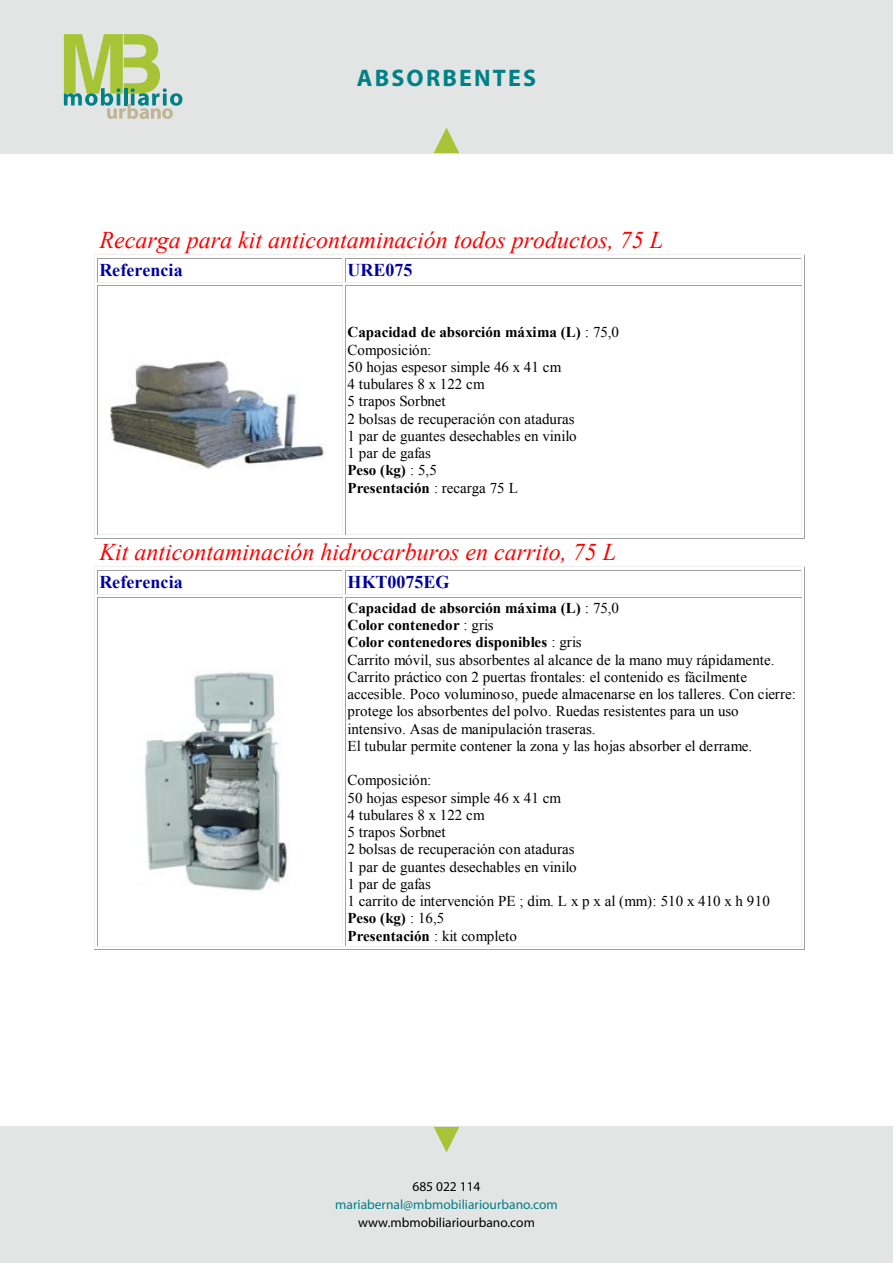
<style>
.page{position:relative;width:893px;height:1263px;background:#fff}
.page>*{position:absolute;margin:0;border:0;box-sizing:border-box;transform-origin:0 0}
.t1{font:italic 24px "Times New Roman";color:#f00}
.t2{font:700 24px "Myriad Pro";letter-spacing:.09em;color:#008087}
.t3{font:700 18px "Times New Roman";color:#0000a0}
.t4{font:15px/17.2px "Times New Roman";color:#000}
.t5{font:13.5px "Myriad Pro";color:#000}
.t6{font:13.5px "Myriad Pro";color:#008087}
.s1{font-weight:700}
</style>
<div class="page">
<div style="left:0;top:0;width:893px;height:153px;background:#e3e4e4"></div>
<div style="left:0;top:1127px;width:893px;height:136px;background:#e3e4e4"></div>
<svg style="left:64px;top:34px;width:118px;height:85px"></svg>
<svg style="left:434px;top:1127px;width:25px;height:25px"></svg>
<svg style="left:434px;top:128px;width:25px;height:25px"></svg>
<hr style="left:95px;top:254px;width:249px;height:1px;background:#f0f0f0">
<hr style="left:345px;top:254px;width:459px;height:1px;background:#f0f0f0">
<hr style="left:98px;top:258px;width:244px;height:1px;background:#a0a0a0">
<hr style="left:98px;top:282px;width:244px;height:1px;background:#f0f0f0">
<hr style="left:346px;top:258px;width:455px;height:1px;background:#a0a0a0">
<hr style="left:346px;top:282px;width:455px;height:1px;background:#f0f0f0">
<svg style="left:94px;top:254px;width:4px;height:33px"></svg>
<hr style="left:98px;top:285px;width:244px;height:1px;background:#a0a0a0">
<hr style="left:98px;top:534px;width:244px;height:1px;background:#f0f0f0">
<hr style="left:97px;top:286px;width:1px;height:248px;background:#a0a0a0">
<hr style="left:342px;top:286px;width:1px;height:248px;background:#f0f0f0">
<hr style="left:94px;top:287px;width:1px;height:251px;background:#f0f0f0">
<hr style="left:95px;top:538px;width:249px;height:1px;background:#a0a0a0">
<svg style="left:342px;top:254px;width:4px;height:32px"></svg>
<hr style="left:346px;top:285px;width:455px;height:1px;background:#a0a0a0">
<svg style="left:801px;top:254px;width:4px;height:33px"></svg>
<hr style="left:346px;top:534px;width:455px;height:1px;background:#f0f0f0">
<hr style="left:345px;top:286px;width:1px;height:248px;background:#a0a0a0">
<hr style="left:801px;top:286px;width:1px;height:248px;background:#f0f0f0">
<hr style="left:345px;top:538px;width:459px;height:1px;background:#a0a0a0">
<hr style="left:804px;top:287px;width:1px;height:251px;background:#a0a0a0">
<hr style="left:95px;top:566px;width:249px;height:1px;background:#f0f0f0">
<hr style="left:345px;top:566px;width:459px;height:1px;background:#f0f0f0">
<hr style="left:98px;top:570px;width:244px;height:1px;background:#a0a0a0">
<hr style="left:98px;top:594px;width:244px;height:1px;background:#f0f0f0">
<hr style="left:346px;top:570px;width:455px;height:1px;background:#a0a0a0">
<hr style="left:346px;top:594px;width:455px;height:1px;background:#f0f0f0">
<svg style="left:94px;top:566px;width:4px;height:33px"></svg>
<hr style="left:98px;top:597px;width:244px;height:1px;background:#a0a0a0">
<hr style="left:98px;top:945px;width:244px;height:1px;background:#f0f0f0">
<hr style="left:97px;top:598px;width:1px;height:347px;background:#a0a0a0">
<hr style="left:342px;top:598px;width:1px;height:347px;background:#f0f0f0">
<hr style="left:94px;top:599px;width:1px;height:350px;background:#f0f0f0">
<hr style="left:95px;top:949px;width:249px;height:1px;background:#a0a0a0">
<svg style="left:342px;top:566px;width:4px;height:32px"></svg>
<hr style="left:346px;top:597px;width:455px;height:1px;background:#a0a0a0">
<svg style="left:801px;top:566px;width:4px;height:33px"></svg>
<hr style="left:346px;top:945px;width:455px;height:1px;background:#f0f0f0">
<hr style="left:345px;top:598px;width:1px;height:347px;background:#a0a0a0">
<hr style="left:801px;top:598px;width:1px;height:347px;background:#f0f0f0">
<hr style="left:345px;top:949px;width:459px;height:1px;background:#a0a0a0">
<hr style="left:804px;top:599px;width:1px;height:350px;background:#a0a0a0">
<img style="left:110px;top:360px;width:214px;height:109px">
<img style="left:144px;top:670px;width:146px;height:221px">
<h1 class="t2" style="left:357px;top:62px;width:181px">ABSORBENTES</h1>
<h1 class="t1" style="left:99px;top:224px;width:565px">Recarga para kit anticontaminación todos productos, 75 L</h1>
<p class="t3" style="left:99px;top:258px;width:85px">Referencia</p>
<p class="t3" style="left:348px;top:258px;width:66px">URE075</p>
<p class="t4" style="left:348px;top:323px;width:273px"><span class="s1">Capacidad de absorción máxima (L)</span> : 75,0<br>Composición:<br>50 hojas espesor simple 46 x 41 cm<br>4 tubulares 8 x 122 cm<br>5 trapos Sorbnet<br>2 bolsas de recuperación con ataduras<br>1 par de guantes desechables en vinilo<br>1 par de gafas<br><span class="s1">Peso (kg)</span> : 5,5<br><span class="s1">Presentación</span> : recarga 75 L</p>
<h1 class="t1" style="left:99px;top:536px;width:518px">Kit anticontaminación hidrocarburos en carrito, 75 L</h1>
<p class="t3" style="left:99px;top:570px;width:85px">Referencia</p>
<p class="t3" style="left:348px;top:570px;width:103px">HKT0075EG</p>
<p class="t4" style="left:348px;top:599px;width:450px"><span class="s1">Capacidad de absorción máxima (L)</span> : 75,0<br><span class="s1">Color contenedor</span> : gris<br><span class="s1">Color contenedores disponibles</span> : gris<br>Carrito móvil, sus absorbentes al alcance de la mano muy rápidamente.<br>Carrito práctico con 2 puertas frontales: el contenido es fácilmente accesible. Poco voluminoso, puede almacenarse en los talleres. Con cierre: protege los absorbentes del polvo. Ruedas resistentes para un uso intensivo. Asas de manipulación traseras.<br>El tubular permite contener la zona y las hojas absorber el derrame.</p>
<p class="t4" style="left:348px;top:771px;width:424px">Composición:<br>50 hojas espesor simple 46 x 41 cm<br>4 tubulares 8 x 122 cm<br>5 trapos Sorbnet<br>2 bolsas de recuperación con ataduras<br>1 par de guantes desechables en vinilo<br>1 par de gafas<br>1 carrito de intervención PE ; dim. L x p x al (mm): 510 x 410 x h 910<br><span class="s1">Peso (kg)</span> : 16,5<br><span class="s1">Presentación</span> : kit completo</p>
<p class="t5" style="left:412px;top:1178px;width:70px">685 022 114</p>
<p class="t6" style="left:335px;top:1196px;width:224px">mariabernal@mbmobiliariourbano.com</p>
<p class="t5" style="left:358px;top:1214px;width:178px">www.mbmobiliariourbano.com</p>
</div>
